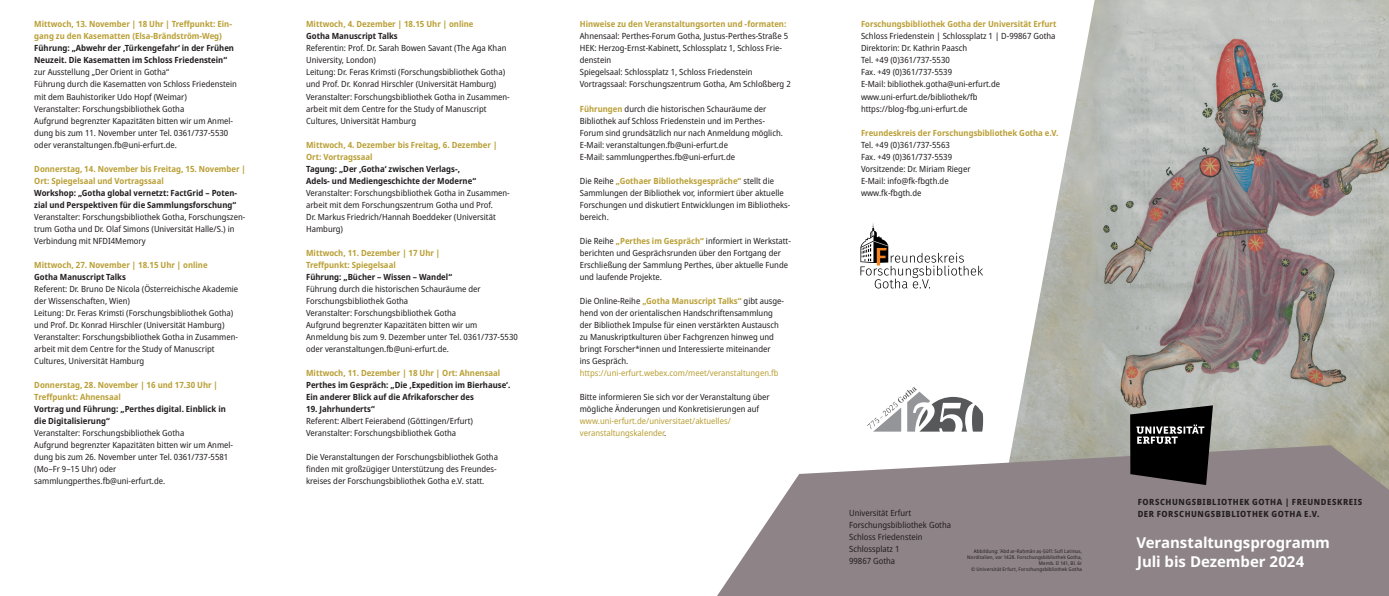
<style>
.page{position:relative;width:1389px;height:596px;background:#fff}
.page>*{position:absolute;margin:0;border:0;box-sizing:border-box;transform-origin:0 0}
.t1{font:700 15px/19px "Noto Sans";letter-spacing:-.005em;color:#fff}
.t2{font:semi-condensed 8.5px/12px "Noto Sans";color:#231f20}
.t3{font:700 semi-condensed 8.5px/12px "Noto Sans";color:#baa037}
.t4{font:700 semi-condensed 8.5px/12px "Noto Sans";color:#231f20}
.t5{font:semi-condensed 8.5px/12px "Noto Sans";color:#baa037}
.t6{font:800 semi-condensed 8.5px/12px "Noto Sans";letter-spacing:.065em;color:#231f20}
.t7{font:semi-condensed 5px/6.2px "Noto Sans";letter-spacing:.03em;color:#231f20;text-align:right}
.s1{font-weight:700;color:#baa037}
.s2{color:#231f20}
</style>
<div class="page">
<img style="left:1012px;top:0;width:377px;height:445px">
<svg style="left:718px;top:445px;width:671px;height:150px;background:#9d9496"></svg>
<svg style="left:1130px;top:405px;width:83px;height:79px;background:#292828"></svg>
<svg style="left:867px;top:387px;width:116px;height:44px"></svg>
<svg style="left:860px;top:222px;width:123px;height:66px"></svg>
<p class="t3" style="left:34px;top:18px;width:199px">Mittwoch, 13. November | 18 Uhr | Treffpunkt: Ein&shy;gang zu den Kasematten (Elsa-Brändström-Weg)</p>
<p class="t4" style="left:34px;top:42px;width:201px">Führung: „Abwehr der ‚Türkengefahr‘ in der Frühen<br>Neuzeit. Die Kasematten im Schloss Friedenstein“</p>
<p class="t2" style="left:34px;top:67px;width:204px">zur Ausstellung „Der Orient in Gotha“<br>Führung durch die Kasematten von Schloss Friedenstein mit dem Bauhistoriker Udo Hopf (Weimar)<br>Veranstalter: Forschungsbibliothek Gotha<br>Aufgrund begrenzter Kapazitäten bitten wir um Anmel&shy;dung bis zum 11. November unter Tel. 0361/737-5530 oder veranstaltungen.fb@uni-erfurt.de.</p>
<p class="t3" style="left:34px;top:162px;width:213px">Donnerstag, 14. November bis Freitag, 15. November |<br>Ort: Spiegelsaal und Vortragssaal</p>
<p class="t4" style="left:34px;top:186px;width:204px">Workshop: „Gotha global vernetzt: FactGrid – Poten&shy;zial und Perspektiven für die Sammlungsforschung“</p>
<p class="t2" style="left:34px;top:211px;width:213px">Veranstalter: Forschungsbibliothek Gotha, Forschungszen&shy;trum Gotha und Dr. Olaf Simons (Universität Halle/S.) in<br>Verbindung mit NFDI4Memory</p>
<p class="t3" style="left:34px;top:258px;width:175px">Mittwoch, 27. November | 18.15 Uhr | online</p>
<p class="t4" style="left:34px;top:270px;width:93px">Gotha Manuscript Talks</p>
<p class="t2" style="left:34px;top:283px;width:205px">Referent: Dr. Bruno De Nicola (Österreichische Akademie der Wissenschaften, Wien)<br>Leitung: Dr. Feras Krimsti (Forschungsbibliothek Gotha) und Prof. Dr. Konrad Hirschler (Universität Hamburg)<br>Veranstalter: Forschungsbibliothek Gotha in Zusammen&shy;arbeit mit dem Centre for the Study of Manuscript Cultures, Universität Hamburg</p>
<p class="t3" style="left:34px;top:379px;width:185px">Donnerstag, 28. November | 16 und 17.30 Uhr |<br>Treffpunkt: Ahnensaal</p>
<p class="t4" style="left:34px;top:403px;width:193px">Vortrag und Führung: „Perthes digital. Einblick in die Digitalisierung“</p>
<p class="t2" style="left:34px;top:427px;width:200px">Veranstalter: Forschungsbibliothek Gotha<br>Aufgrund begrenzter Kapazitäten bitten wir um Anmel&shy;dung bis zum 26. November unter Tel. 0361/737-5581 (Mo–Fr 9–15 Uhr) oder sammlungperthes.fb@uni-erfurt.de.</p>
<p class="t3" style="left:306px;top:18px;width:169px">Mittwoch, 4. Dezember | 18.15 Uhr | online</p>
<p class="t4" style="left:306px;top:30px;width:93px">Gotha Manuscript Talks</p>
<p class="t2" style="left:306px;top:43px;width:205px">Referentin: Prof. Dr. Sarah Bowen Savant (The Aga Khan University, London)<br>Leitung: Dr. Feras Krimsti (Forschungsbibliothek Gotha) und Prof. Dr. Konrad Hirschler (Universität Hamburg)<br>Veranstalter: Forschungsbibliothek Gotha in Zusammen&shy;arbeit mit dem Centre for the Study of Manuscript Cultures, Universität Hamburg</p>
<p class="t3" style="left:306px;top:138px;width:193px">Mittwoch, 4. Dezember bis Freitag, 6. Dezember |<br>Ort: Vortragssaal</p>
<p class="t4" style="left:306px;top:162px;width:171px">Tagung: „Der ‚Gotha‘ zwischen Verlags-,<br>Adels- und Mediengeschichte der Moderne“</p>
<p class="t2" style="left:306px;top:187px;width:205px">Veranstalter: Forschungsbibliothek Gotha in Zusammen&shy;arbeit mit dem Forschungszentrum Gotha und Prof.<br>Dr. Markus Friedrich/Hannah Boeddeker (Universität Hamburg)</p>
<p class="t3" style="left:306px;top:246px;width:136px">Mittwoch, 11. Dezember | 17 Uhr |<br>Treffpunkt: Spiegelsaal</p>
<p class="t4" style="left:306px;top:270px;width:147px">Führung: „Bücher – Wissen – Wandel“</p>
<p class="t2" style="left:306px;top:283px;width:213px">Führung durch die historischen Schauräume der Forschungsbibliothek Gotha<br>Veranstalter: Forschungsbibliothek Gotha<br>Aufgrund begrenzter Kapazitäten bitten wir um Anmeldung bis zum 9. Dezember unter Tel. 0361/737-5530 oder veranstaltungen.fb@uni-erfurt.de.</p>
<p class="t3" style="left:306px;top:367px;width:196px">Mittwoch, 11. Dezember | 18 Uhr | Ort: Ahnensaal</p>
<p class="t4" style="left:306px;top:379px;width:206px">Perthes im Gespräch: „Die ‚Expedition im Bierhause‘.<br>Ein anderer Blick auf die Afrikaforscher des</p>
<p class="t4" style="left:306px;top:403px;width:70px">19. Jahrhunderts“</p>
<p class="t2" style="left:306px;top:415px;width:168px">Referent: Albert Feierabend (Göttingen/Erfurt)<br>Veranstalter: Forschungsbibliothek Gotha</p>
<p class="t2" style="left:306px;top:451px;width:193px">Die Veranstaltungen der Forschungsbibliothek Gotha finden mit großzügiger Unterstützung des Freundes&shy;kreises der Forschungsbibliothek Gotha e.V. statt.</p>
<p class="t3" style="left:580px;top:18px;width:208px">Hinweise zu den Veranstaltungsorten und -formaten:</p>
<p class="t2" style="left:580px;top:31px;width:213px">Ahnensaal: Perthes-Forum Gotha, Justus-Perthes-Straße 5<br>HEK: Herzog-Ernst-Kabinett, Schlossplatz 1, Schloss Frie&shy;denstein<br>Spiegelsaal: Schlossplatz 1, Schloss Friedenstein Vortragssaal: Forschungszentrum Gotha, Am Schloßberg 2</p>
<p class="t2" style="left:580px;top:103px;width:205px"><span class="s1">Führungen</span> durch die historischen Schauräume der Bibliothek auf Schloss Friedenstein und im Perthes-Forum sind grundsätzlich nur nach Anmeldung möglich.<br>E-Mail: veranstaltungen.fb@uni-erfurt.de<br>E-Mail: sammlungperthes.fb@uni-erfurt.de</p>
<p class="t2" style="left:580px;top:175px;width:212px">Die Reihe <span class="s1">„Gothaer Bibliotheksgespräche“</span> stellt die Sammlungen der Bibliothek vor, informiert über aktuelle Forschungen und diskutiert Entwicklungen im Bibliotheks&shy;bereich.</p>
<p class="t2" style="left:580px;top:235px;width:213px">Die Reihe <span class="s1">„Perthes im Gespräch“</span> informiert in Werkstatt&shy;berichten und Gesprächsrunden über den Fortgang der Erschließung der Sammlung Perthes, über aktuelle Funde und laufende Projekte.</p>
<p class="t2" style="left:580px;top:295px;width:206px">Die Online-Reihe <span class="s1">„Gotha Manuscript Talks“</span> gibt ausge&shy;hend von der orientalischen Handschriftensammlung der Bibliothek Impulse für einen verstärkten Austausch zu Manuskriptkulturen über Fachgrenzen hinweg und bringt Forscher*innen und Interessierte miteinander<br>ins Gespräch.</p>
<p class="t5" style="left:580px;top:367px;width:200px">https://uni-erfurt.webex.com/meet/veranstaltungen.fb</p>
<p class="t2" style="left:580px;top:391px;width:191px">Bitte informieren Sie sich vor der Veranstaltung über mögliche Änderungen und Konkretisierungen auf</p>
<p class="t5" style="left:580px;top:415px;width:153px">www.uni-erfurt.de/universitaet/aktuelles/ veranstaltungskalender<span class="s2">.</span></p>
<p class="t3" style="left:861px;top:18px;width:197px">Forschungsbibliothek Gotha der Universität Erfurt</p>
<p class="t2" style="left:861px;top:31px;width:196px">Schloss Friedenstein | Schlossplatz 1 | D-99867 Gotha Direktorin: Dr. Kathrin Paasch<br>Tel. +49 (0)361/737-5530<br>Fax. +49 (0)361/737-5539<br>E-Mail: bibliothek.gotha@uni-erfurt.de www.uni-erfurt.de/bibliothek/fb https://blog-fbg.uni-erfurt.de</p>
<p class="t3" style="left:861px;top:126px;width:199px">Freundeskreis der Forschungsbibliothek Gotha e.V.</p>
<p class="t2" style="left:861px;top:139px;width:111px">Tel. +49 (0)361/737-5563<br>Fax. +49 (0)361/737-5539<br>Vorsitzende: Dr. Miriam Rieger<br>E-Mail: info@fk-fbgth.de www.fk-fbgth.de</p>
<p class="t2" style="left:849px;top:507px;width:104px">Universität Erfurt<br>Forschungsbibliothek Gotha<br>Schloss Friedenstein<br>Schlossplatz 1<br>99867 Gotha</p>
<p class="t7" style="left:967px;top:547px;width:116px">Abbildung: ʿAbd ar-Raḥmān aṣ-Ṣūfī: Sufi Latinus, Norditalien, vor 1428. Forschungsbibliothek Gotha, Memb. II 141, Bl. 6r<br>© Universität Erfurt, Forschungsbibliothek Gotha</p>
<p class="t6" style="left:1138px;top:495px;width:226px">FORSCHUNGSBIBLIOTHEK GOTHA | FREUNDESKREIS<br>DER FORSCHUNGSBIBLIOTHEK GOTHA E.V.</p>
<h1 class="t1" style="left:1136px;top:532px;width:195px">Veranstaltungsprogramm<br>Juli bis Dezember 2024</h1>
</div>
